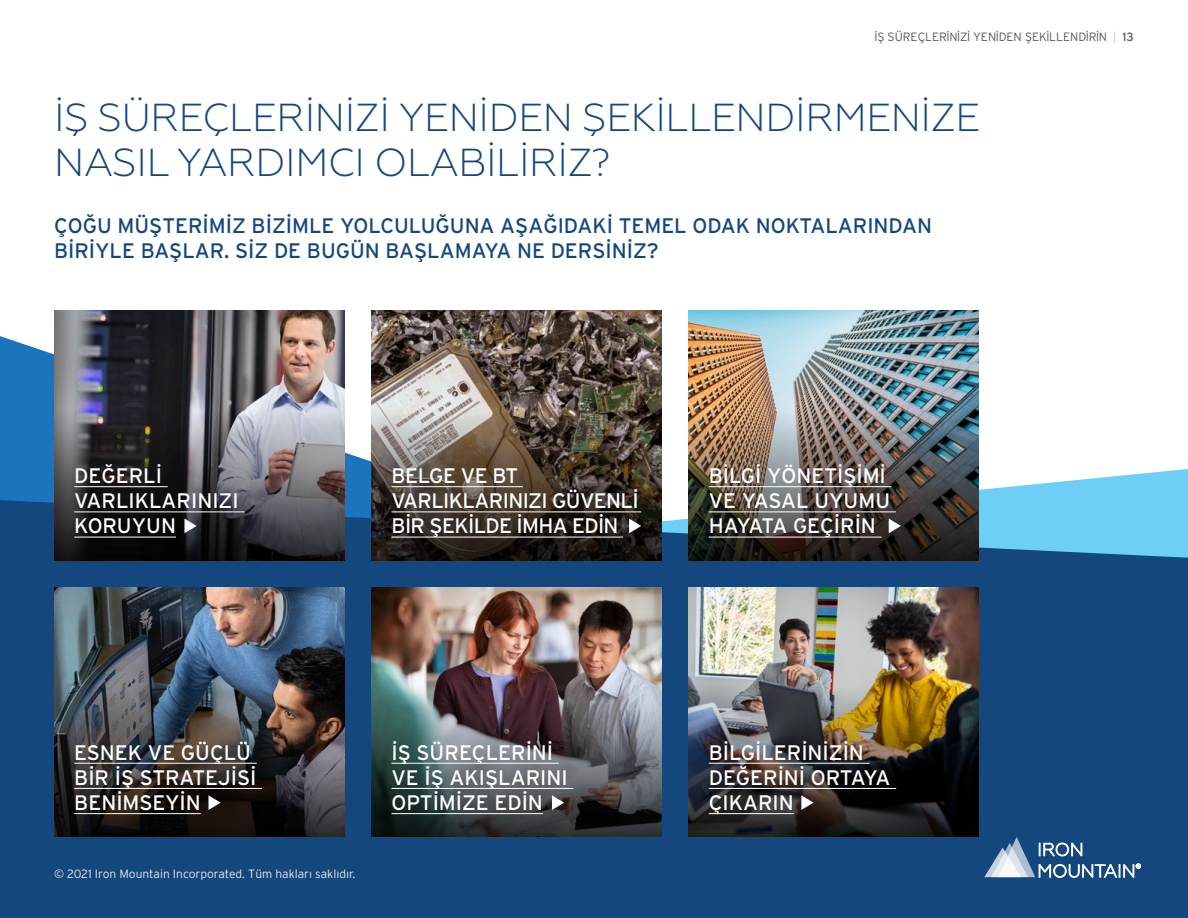
<style>
.page{position:relative;width:1188px;height:918px;background:#fff}
.page>*{position:absolute;margin:0;border:0;box-sizing:border-box;transform-origin:0 0}
.t1{font:300 39px/45px "Geometria";letter-spacing:-.01em;color:#14477d}
.t2{font:21px/25.2px "Interstate";color:#fff}
.t3{font:21px/25.2px "Interstate";color:#14477d}
.t4{font:21px/25.2px "Interstate";letter-spacing:-.03em;color:#fff}
.t5{font:300 12px "Interstate";color:#e6e8e8}
.t6{font:300 12px "Interstate";color:#58595b}
.s1{font-weight:100}
.s2{font-weight:400}
</style>
<div class="page">
<svg style="left:0;top:336px;width:1188px;height:164px"></svg>
<div style="left:0;top:500px;width:1188px;height:418px;background:#14477d"></div>
<img style="left:54px;top:587px;width:290px;height:100px">
<img style="left:371px;top:587px;width:291px;height:100px">
<img style="left:688px;top:587px;width:291px;height:100px">
<img style="left:54px;top:311px;width:290px;height:100px">
<img style="left:371px;top:311px;width:290px;height:100px">
<img style="left:688px;top:311px;width:291px;height:100px">
<img style="left:688px;top:411px;width:291px;height:150px">
<img style="left:688px;top:687px;width:291px;height:150px">
<svg style="left:371px;top:411px;width:291px;height:150px;background:#4b4238"></svg>
<img style="left:371px;top:687px;width:291px;height:150px">
<svg style="left:54px;top:411px;width:290px;height:150px;background:#48464b"></svg>
<img style="left:54px;top:687px;width:290px;height:150px">
<hr style="left:74px;top:486px;width:94px;height:1px;background:#fff">
<hr style="left:74px;top:512px;width:170px;height:1px;background:#fff">
<hr style="left:74px;top:537px;width:102px;height:1px;background:#fff">
<hr style="left:74px;top:763px;width:183px;height:1px;background:#fff">
<hr style="left:74px;top:788px;width:188px;height:1px;background:#fff">
<hr style="left:74px;top:813px;width:127px;height:1px;background:#fff">
<hr style="left:392px;top:486px;width:131px;height:1px;background:#fff">
<hr style="left:392px;top:512px;width:249px;height:1px;background:#fff">
<hr style="left:392px;top:537px;width:231px;height:1px;background:#fff">
<hr style="left:392px;top:763px;width:167px;height:1px;background:#fff">
<hr style="left:392px;top:788px;width:181px;height:1px;background:#fff">
<hr style="left:392px;top:813px;width:151px;height:1px;background:#fff">
<hr style="left:709px;top:486px;width:183px;height:1px;background:#fff">
<hr style="left:709px;top:512px;width:187px;height:1px;background:#fff">
<hr style="left:709px;top:537px;width:173px;height:1px;background:#fff">
<hr style="left:709px;top:763px;width:161px;height:1px;background:#fff">
<hr style="left:709px;top:788px;width:187px;height:1px;background:#fff">
<hr style="left:709px;top:813px;width:85px;height:1px;background:#fff">
<svg style="left:984px;top:837px;width:157px;height:41px;background:#50769e"></svg>
<svg style="left:629px;top:519px;width:12px;height:14px"></svg>
<svg style="left:552px;top:795px;width:12px;height:15px"></svg>
<svg style="left:889px;top:519px;width:12px;height:14px"></svg>
<svg style="left:801px;top:795px;width:13px;height:15px"></svg>
<svg style="left:184px;top:519px;width:13px;height:14px"></svg>
<svg style="left:208px;top:795px;width:13px;height:15px"></svg>
<p class="t6" style="left:875px;top:30px;width:261px">İŞ SÜREÇLERİNİZİ YENİDEN ŞEKİLLENDİRİN <span class="s1">|</span> <span class="s2">13</span></p>
<h1 class="t1" style="left:54px;top:94px;width:928px">İŞ SÜREÇLERİNİZİ YENİDEN ŞEKİLLENDİRMENİZE<br>NASIL YARDIMCI OLABİLİRİZ?</h1>
<p class="t3" style="left:54px;top:213px;width:880px">ÇOĞU MÜŞTERİMİZ BİZİMLE YOLCULUĞUNA AŞAĞIDAKİ TEMEL ODAK NOKTALARINDAN<br>BİRİYLE BAŞLAR. SİZ DE BUGÜN BAŞLAMAYA NE DERSİNİZ?</p>
<p class="t2" style="left:74px;top:463px;width:166px">DEĞERLİ<br>VARLIKLARINIZI<br>KORUYUN</p>
<p class="t4" style="left:392px;top:463px;width:249px">BELGE VE BT<br>VARLIKLARINIZI GÜVENLİ<br>BİR ŞEKİLDE İMHA EDİN</p>
<p class="t2" style="left:709px;top:463px;width:183px">BİLGİ YÖNETİŞİMİ<br>VE YASAL UYUMU<br>HAYATA GEÇİRİN</p>
<p class="t2" style="left:74px;top:740px;width:184px">ESNEK VE GÜÇLÜ<br>BİR İŞ STRATEJİSİ<br>BENİMSEYİN</p>
<p class="t5" style="left:54px;top:867px;width:303px">© 2021 Iron Mountain Incorporated. Tüm hakları saklıdır.</p>
<p class="t2" style="left:392px;top:740px;width:178px">İŞ SÜREÇLERİNİ<br>VE İŞ AKIŞLARINI<br>OPTİMİZE EDİN</p>
<p class="t2" style="left:709px;top:740px;width:183px">BİLGİLERİNİZİN<br>DEĞERİNİ ORTAYA<br>ÇIKARIN</p>
</div>
